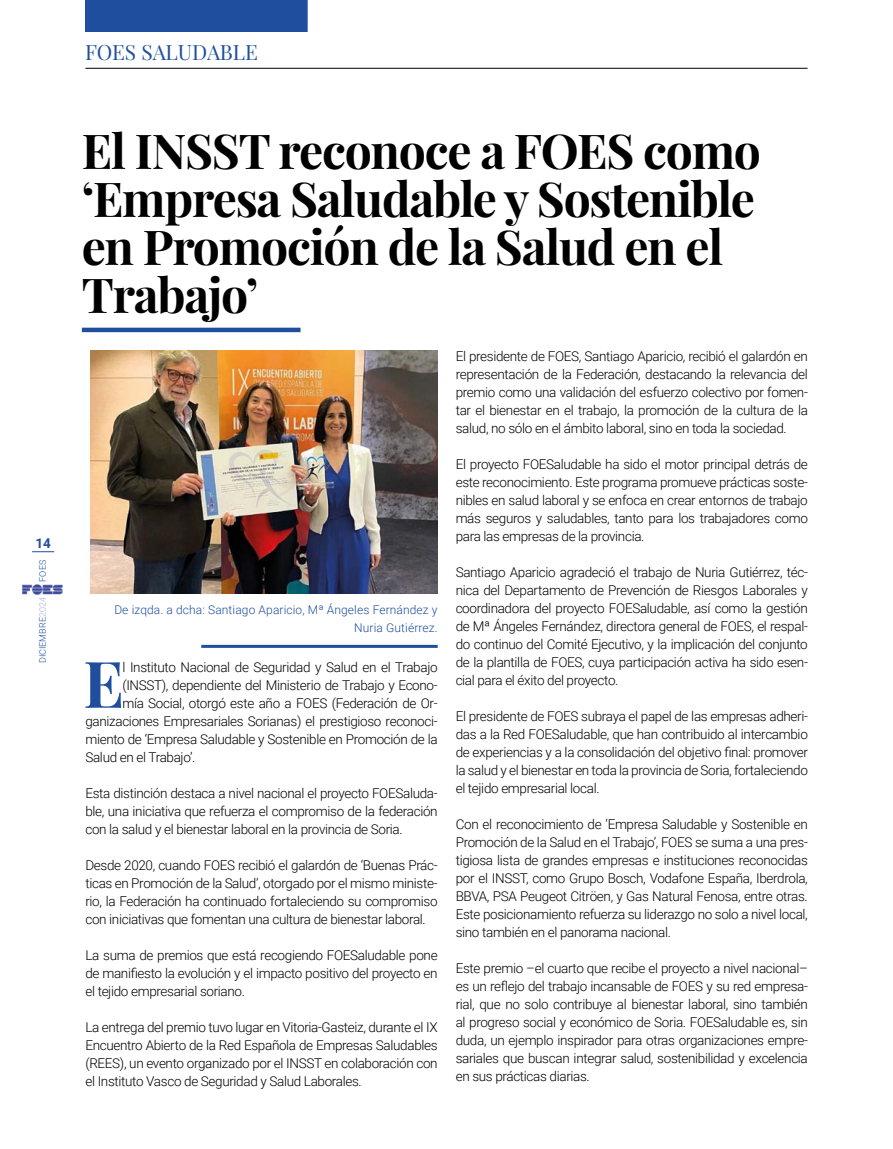
<style>
.page{position:relative;width:893px;height:1149px;background:#fff}
.page>*{position:absolute;margin:0;border:0;box-sizing:border-box;transform-origin:0 0}
.t1{font:700 64.35px "Playfair Display";color:#1e4e9d}
.t2{font:700 48px/48px "Playfair Display";letter-spacing:-.025em;color:#000}
.t3{font:21px "Playfair Display";letter-spacing:-.005em;color:#1e4e9d}
.t4{font:300 13.5px/18px "Roboto";letter-spacing:-.025em;color:#000;text-align:justify}
.t5{font:700 13.5px "Roboto";color:#1e4e9d}
.t6{font:300 12px/18px "Roboto";letter-spacing:.01em;color:#1e4e9d;text-align:right}
.t7{font:300 9px "Roboto";color:#1e4e9d}
.s1{color:#aab1da}
</style>
<div class="page">
<hr style="left:85px;top:68px;width:722px;height:1px;background:#000">
<div style="left:85px;top:0;width:223px;height:32px;background:#1e4e9d"></div>
<svg style="left:32px;top:551px;width:22px;height:1px"></svg>
<img style="left:22px;top:584px;width:40px;height:10px">
<div style="left:82px;top:327px;width:218px;height:5px;background:#1e4e9d"></div>
<img style="left:91px;top:350px;width:347px;height:243px">
<hr style="left:201px;top:644px;width:237px;height:3px;background:#1e4e9d">
<p class="t5" style="left:35px;top:534px;width:17px">14</p>
<p class="t7" style="left:36px;top:581px;width:23px;rotate:-90deg">FOES</p>
<p class="t7" style="left:36px;top:663px;width:67px;rotate:-90deg">DICIEMBRE<span class="s1">2024</span></p>
<h3 class="t3" style="left:85px;top:39px;width:174px">FOES SALUDABLE</h3>
<h2 class="t2" style="left:82px;top:127px;width:681px">El INSST reconoce a FOES como ‘Empresa Saludable y Sostenible en Promoción de la Salud en el<br>Trabajo’</h2>
<p class="t6" style="left:114px;top:600px;width:325px">De izqda. a dcha: Santiago Aparicio, Mª Ángeles Fernández y<br>Nuria Gutiérrez.</p>
<h1 class="t1" style="left:83px;top:643px;width:42px">E</h1>
<p class="t4" style="left:122px;top:657px;width:317px">l Instituto Nacional de Seguridad y Salud en el Trabajo</p>
<p class="t4" style="left:122px;top:675px;width:317px">(INSST), dependiente del Ministerio de Trabajo y Econo-</p>
<p class="t4" style="left:122px;top:693px;width:317px">mía Social, otorgó este año a FOES (Federación de Or-</p>
<p class="t4" style="left:85px;top:711px;width:354px">ganizaciones Empresariales Sorianas) el prestigioso reconoci-</p>
<p class="t4" style="left:85px;top:729px;width:354px">miento de ‘Empresa Saludable y Sostenible en Promoción de la</p>
<p class="t4" style="left:85px;top:747px;width:111px">Salud en el Trabajo’.</p>
<p class="t4" style="left:85px;top:783px;width:354px">Esta distinción destaca a nivel nacional el proyecto FOESaluda&shy;ble, una iniciativa que refuerza el compromiso de la federación con la salud y el bienestar laboral en la provincia de Soria.</p>
<p class="t4" style="left:85px;top:855px;width:354px">Desde 2020, cuando FOES recibió el galardón de ‘Buenas Prác&shy;ticas en Promoción de la Salud’, otorgado por el mismo ministe&shy;rio, la Federación ha continuado fortaleciendo su compromiso con iniciativas que fomentan una cultura de bienestar laboral.</p>
<p class="t4" style="left:85px;top:945px;width:354px">La suma de premios que está recogiendo FOESaludable pone de manifiesto la evolución y el impacto positivo del proyecto en el tejido empresarial soriano.</p>
<p class="t4" style="left:85px;top:1017px;width:354px">La entrega del premio tuvo lugar en Vitoria-Gasteiz, durante el IX Encuentro Abierto de la Red Española de Empresas Saludables (REES), un evento organizado por el INSST en colaboración con el Instituto Vasco de Seguridad y Salud Laborales.</p>
<p class="t4" style="left:456px;top:346px;width:354px">El presidente de FOES, Santiago Aparicio, recibió el galardón en representación de la Federación, destacando la relevancia del premio como una validación del esfuerzo colectivo por fomen&shy;tar el bienestar en el trabajo, la promoción de la cultura de la salud, no sólo en el ámbito laboral, sino en toda la sociedad.</p>
<p class="t4" style="left:456px;top:454px;width:354px">El proyecto FOESaludable ha sido el motor principal detrás de este reconocimiento. Este programa promueve prácticas soste&shy;nibles en salud laboral y se enfoca en crear entornos de trabajo más seguros y saludables, tanto para los trabajadores como para las empresas de la provincia.</p>
<p class="t4" style="left:456px;top:562px;width:354px">Santiago Aparicio agradeció el trabajo de Nuria Gutiérrez, téc&shy;nica del Departamento de Prevención de Riesgos Laborales y coordinadora del proyecto FOESaludable, así como la gestión de Mª Ángeles Fernández, directora general de FOES, el respal&shy;do continuo del Comité Ejecutivo, y la implicación del conjunto de la plantilla de FOES, cuya participación activa ha sido esen&shy;cial para el éxito del proyecto.</p>
<p class="t4" style="left:456px;top:706px;width:354px">El presidente de FOES subraya el papel de las empresas adheri&shy;das a la Red FOESaludable, que han contribuido al intercambio de experiencias y a la consolidación del objetivo final: promover la salud y el bienestar en toda la provincia de Soria, fortaleciendo el tejido empresarial local.</p>
<p class="t4" style="left:456px;top:814px;width:354px">Con el reconocimiento de ‘Empresa Saludable y Sostenible en Promoción de la Salud en el Trabajo’, FOES se suma a una pres&shy;tigiosa lista de grandes empresas e instituciones reconocidas por el INSST, como Grupo Bosch, Vodafone España, Iberdrola, BBVA, PSA Peugeot Citröen, y Gas Natural Fenosa, entre otras.<br>Este posicionamiento refuerza su liderazgo no solo a nivel local, sino también en el panorama nacional.</p>
<p class="t4" style="left:456px;top:958px;width:354px">Este premio –el cuarto que recibe el proyecto a nivel nacional– es un reflejo del trabajo incansable de FOES y su red empresa&shy;rial, que no solo contribuye al bienestar laboral, sino también al progreso social y económico de Soria. FOESaludable es, sin duda, un ejemplo inspirador para otras organizaciones empre&shy;sariales que buscan integrar salud, sostenibilidad y excelencia en sus prácticas diarias.</p>
</div>
